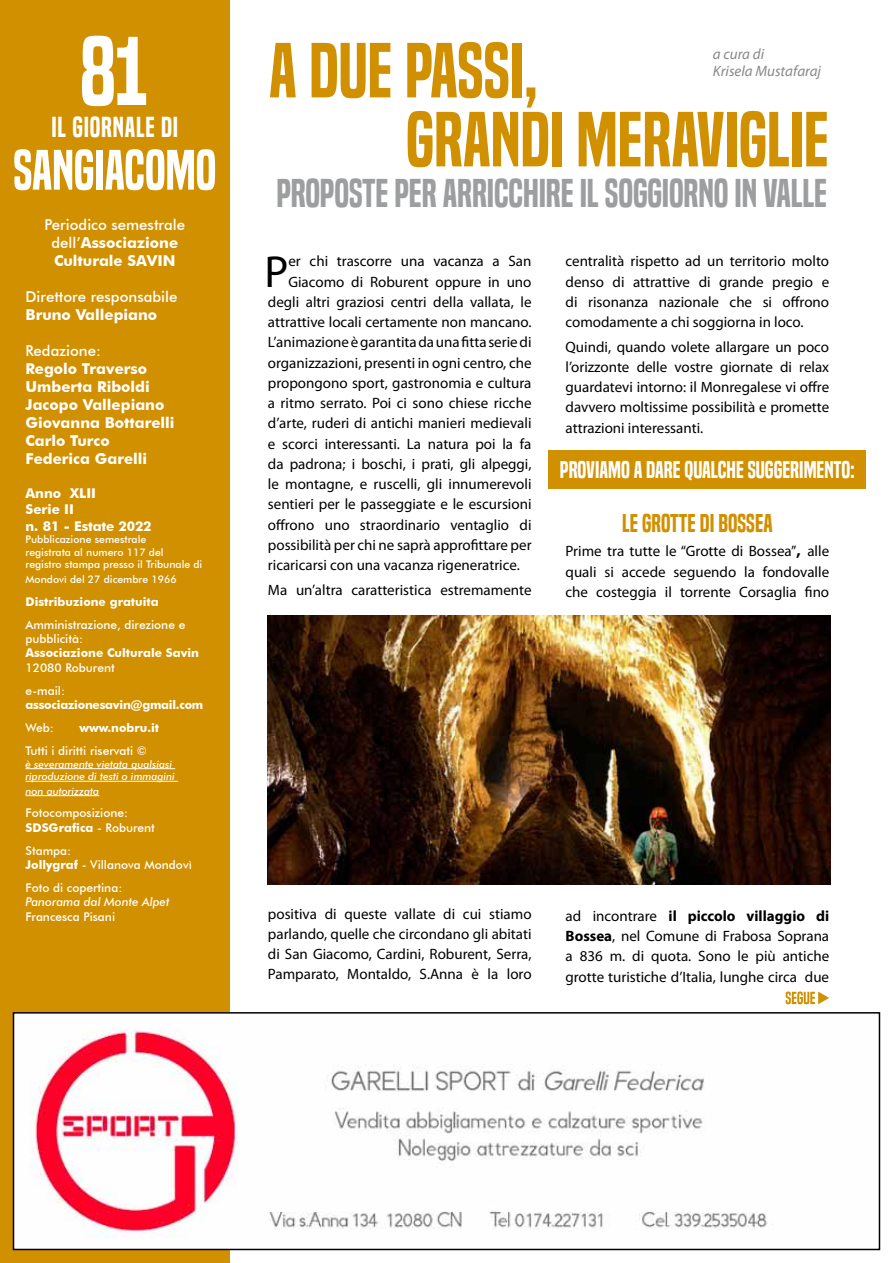
<style>
.page{position:relative;width:893px;height:1263px;background:#fff}
.page>*{position:absolute;margin:0;border:0;box-sizing:border-box;transform-origin:0 0}
.t1{font:90px "Built Titling Sb";color:#fff}
.t2{font:72px/69px "Built Titling Sb";color:#d19000}
.t3{font:52.5px "Built Titling Sb";color:#fff}
.t4{font:45px "Myriad Pro";color:#000}
.t5{font:37.5px "Built Titling Sb";letter-spacing:-.005em;color:#9c9e9f}
.t6{font:27px "Built Titling Sb";letter-spacing:.03em;color:#fff}
.t7{font:24px "Built Titling Sb";color:#d19000}
.t8{font:22.5px "Built Titling Sb";color:#fff}
.t9{font:15px/20.2px "Myriad Pro";color:#000;text-align:justify}
.t10{font:700 15px/18px "Futura BT";color:#fff;text-align:center}
.t11{font:500 15px "Futura BT";color:#fff}
.t12{font:italic 15px/16.5px "Myriad Pro";color:#87888a}
.t13{font:700 13.5px/16.2px "Futura BT";color:#fff}
.t14{font:500 12px/14.4px "Futura BT";color:#fff}
.t15{font:700 12px "Futura BT";color:#fff}
.t16{font:700 12px "Futura BT";letter-spacing:-.02em;color:#fff}
.t17{font:italic 500 12px "Futura BT";color:#fff}
.t18{font:500 10.5px/12.6px "Futura BT";color:#fff}
.t19{font:italic 500 10.5px/12.6px "Futura BT";color:#fff}
.s1{font-weight:500}
.s2{font-weight:700}
.s3{font-weight:700;font-size:16.5px}
</style>
<div class="page">
<div style="left:0;top:0;width:230px;height:1263px;background:#d19000"></div>
<hr style="left:26px;top:768px;width:149px;height:1px;background:#fff">
<hr style="left:26px;top:781px;width:152px;height:1px;background:#fff">
<hr style="left:26px;top:795px;width:73px;height:1px;background:#fff">
<svg style="left:786px;top:991px;width:43px;height:13px"></svg>
<img style="left:16px;top:1015px;width:752px;height:232px">
<div style="left:13px;top:1012px;width:867px;height:238px;border:2px solid #000"></div>
<img style="left:268px;top:615px;width:562px;height:269px">
<div style="left:549px;top:450px;width:317px;height:39px;background:#d19000"></div>
<h1 class="t1" style="left:80px;top:18px;width:71px">81</h1>
<h3 class="t6" style="left:51px;top:111px;width:128px">IL GIORNALE DI</h3>
<h3 class="t3" style="left:13px;top:139px;width:204px">SANGIACOMO</h3>
<p class="t10" style="left:45px;top:215px;width:142px"><span class="s1">Periodico semestrale dell’</span>Associazione<br>Culturale SAVIN</p>
<p class="t11" style="left:26px;top:287px;width:153px">Direttore responsabile</p>
<p class="t10" style="left:26px;top:305px;width:133px">Bruno Vallepiano</p>
<p class="t11" style="left:26px;top:341px;width:77px">Redazione:</p>
<p class="t10" style="left:26px;top:359px;width:151px;text-align:left">Regolo Traverso<br>Umberta Riboldi<br>Jacopo Vallepiano<br>Giovanna Bottarelli<br>Carlo Turco<br>Federica Garelli</p>
<p class="t13" style="left:26px;top:485px;width:128px">Anno XLII<br>Serie II<br>n. 81 - Estate 2022</p>
<p class="t18" style="left:26px;top:533px;width:178px">Pubblicazione semestrale<br>registrata al numero 117 del registro stampa presso il Tribunale di</p>
<p class="t18" style="left:26px;top:573px;width:153px">Mondovì del 27 dicembre 1966</p>
<p class="t15" style="left:26px;top:594px;width:135px">Distribuzione gratuita</p>
<p class="t14" style="left:26px;top:617px;width:161px">Amministrazione, direzione e pubblicità:</p>
<p class="t15" style="left:26px;top:646px;width:175px">Associazione Culturale Savin</p>
<p class="t14" style="left:26px;top:656px;width:91px;line-height:23px">12080 Roburent e-mail:</p>
<p class="t16" style="left:26px;top:697px;width:179px">associazionesavin@gmail.com</p>
<p class="t14" style="left:26px;top:720px;width:30px">Web:</p>
<p class="t15" style="left:80px;top:720px;width:81px">www.nobru.it</p>
<p class="t14" style="left:26px;top:743px;width:123px">Tutti i diritti riservati ©</p>
<p class="t19" style="left:26px;top:757px;width:151px">è severamente vietata qualsiasi riproduzione di testi o immagini</p>
<p class="t19" style="left:26px;top:784px;width:75px">non autorizzata</p>
<p class="t14" style="left:26px;top:806px;width:131px">Fotocomposizione:<br><span class="s2">SDSGrafica</span> - Roburent</p>
<p class="t14" style="left:26px;top:843px;width:168px">Stampa:<br><span class="s2">Jollygraf</span> - Villanova Mondovì</p>
<p class="t14" style="left:26px;top:880px;width:98px">Foto di copertina:</p>
<p class="t17" style="left:26px;top:895px;width:146px">Panorama dal Monte Alpet</p>
<p class="t14" style="left:26px;top:909px;width:91px">Francesca Pisani</p>
<h2 class="t2" style="left:406px;top:37px;width:424px;text-indent:-137px">A DUE PASSI,<br>GRANDI MERAVIGLIE</h2>
<p class="t12" style="left:713px;top:46px;width:109px">a cura di<br>Krisela Mustafaraj</p>
<h3 class="t5" style="left:276px;top:171px;width:552px">PROPOSTE PER ARRICCHIRE IL SOGGIORNO IN VALLE</h3>
<h3 class="t4" style="left:264px;top:244px;width:25px">P</h3>
<p class="t9" style="left:288px;top:251px;width:245px">er chi trascorre una vacanza a San</p>
<p class="t9" style="left:288px;top:271px;width:245px">Giacomo di Roburent oppure in uno</p>
<p class="t9" style="left:268px;top:291px;width:265px">degli altri graziosi centri della vallata, le</p>
<p class="t9" style="left:268px;top:312px;width:265px">attrattive locali certamente non mancano.</p>
<p class="t9" style="left:268px;top:332px;width:265px">L’animazione è garantita da una fitta serie di</p>
<p class="t9" style="left:268px;top:352px;width:265px">organizzazioni, presenti in ogni centro, che</p>
<p class="t9" style="left:268px;top:372px;width:265px">propongono sport, gastronomia e cultura</p>
<p class="t9" style="left:268px;top:393px;width:265px">a ritmo serrato. Poi ci sono chiese ricche</p>
<p class="t9" style="left:268px;top:413px;width:265px">d’arte, ruderi di antichi manieri medievali</p>
<p class="t9" style="left:268px;top:433px;width:265px">e scorci interessanti. La natura poi la fa</p>
<p class="t9" style="left:268px;top:453px;width:265px">da padrona; i boschi, i prati, gli alpeggi,</p>
<p class="t9" style="left:268px;top:474px;width:265px">le montagne, e ruscelli, gli innumerevoli</p>
<p class="t9" style="left:268px;top:494px;width:265px">sentieri per le passeggiate e le escursioni</p>
<p class="t9" style="left:268px;top:514px;width:265px">offrono uno straordinario ventaglio di</p>
<p class="t9" style="left:268px;top:534px;width:265px">possibilità per chi ne saprà approfittare per</p>
<p class="t9" style="left:268px;top:555px;width:253px">ricaricarsi con una vacanza rigeneratrice.</p>
<p class="t9" style="left:268px;top:579px;width:265px">Ma un’altra caratteristica estremamente</p>
<p class="t9" style="left:566px;top:251px;width:265px">centralità rispetto ad un territorio molto denso di attrattive di grande pregio e di risonanza nazionale che si offrono comodamente a chi soggiorna in loco.</p>
<p class="t9" style="left:566px;top:336px;width:265px">Quindi, quando volete allargare un poco l’orizzonte delle vostre giornate di relax guardatevi intorno: il Monregalese vi offre davvero moltissime possibilità e promette attrazioni interessanti.</p>
<h3 class="t8" style="left:560px;top:456px;width:297px">PROVIAMO A DARE QUALCHE SUGGERIMENTO:</h3>
<h3 class="t7" style="left:622px;top:509px;width:152px">LE GROTTE DI BOSSEA</h3>
<p class="t9" style="left:566px;top:541px;width:265px">Prime tra tutte le “Grotte di Bossea”<span class="s3">,</span> alle quali si accede seguendo la fondovalle che costeggia il torrente Corsaglia fino</p>
<p class="t9" style="left:268px;top:903px;width:265px">positiva di queste vallate di cui stiamo parlando, quelle che circondano gli abitati di San Giacomo, Cardini, Roburent, Serra, Pamparato, Montaldo, S.Anna è la loro</p>
<p class="t9" style="left:566px;top:905px;width:265px">ad incontrare <span class="s2">il piccolo villaggio di Bossea</span>, nel Comune di Frabosa Soprana a 836 m. di quota. Sono le più antiche grotte turistiche d’Italia, lunghe circa due</p>
</div>
